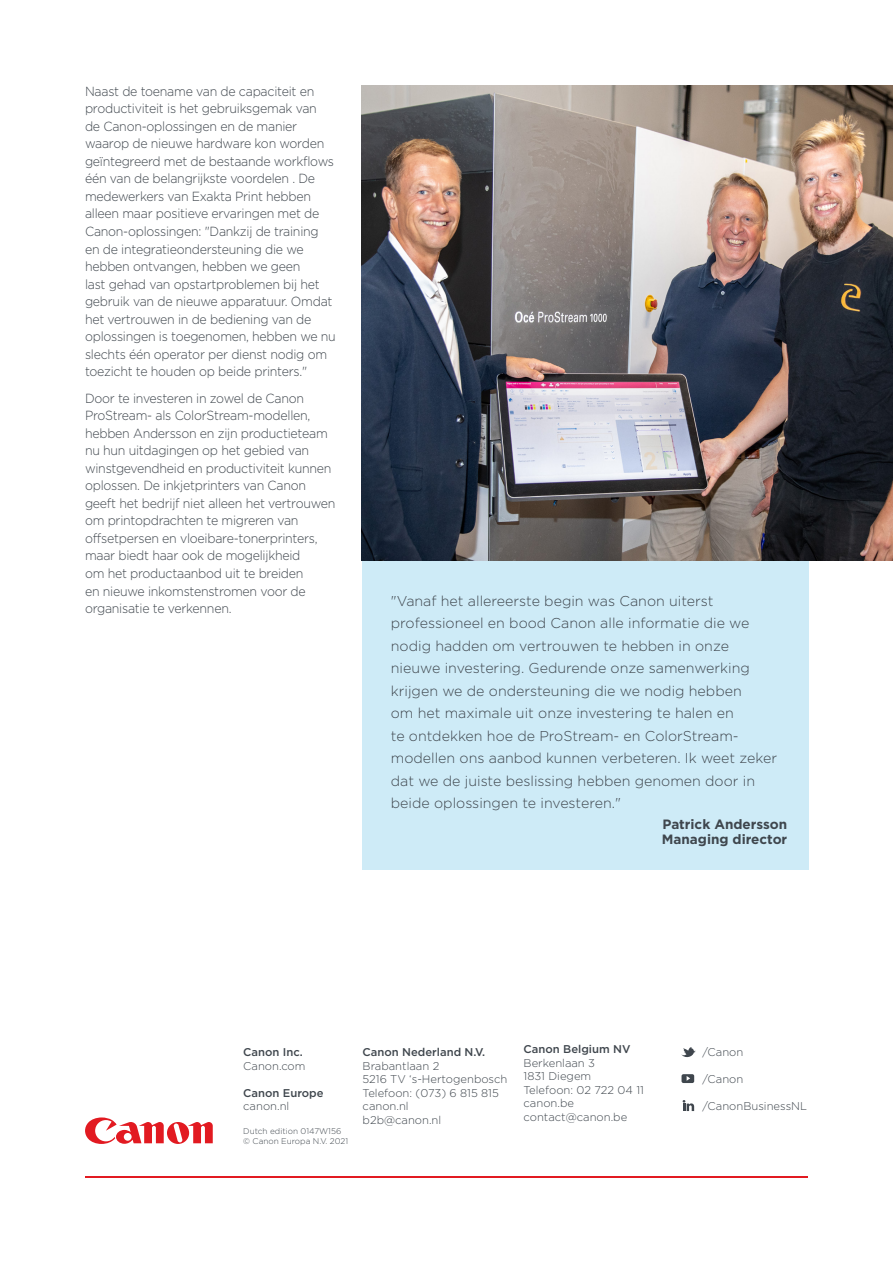
<style>
.page{position:relative;width:893px;height:1263px;background:#fff}
.page>*{position:absolute;margin:0;border:0;box-sizing:border-box;transform-origin:0 0}
.t1{font:300 14.25px/22.5px "Gotham";color:#3f464d}
.t2{font:700 13.5px/15px "Gotham";color:#3f464d}
.t3{font:300 13.2px/17.5px "Gotham";letter-spacing:-.02em;color:#3f464d;scale:.94 1}
.t4{font:300 11.25px "Gotham";color:#3f464d}
.t5{font:500 11.25px/13.5px "Gotham";color:#3f464d}
.t6{font:300 8.25px/9.9px "Gotham";color:#3f464d}
.s1{font-weight:300}
</style>
<div class="page">
<svg style="left:85px;top:1117px;width:128px;height:27px"></svg>
<hr style="left:85px;top:1176px;width:723px;height:2px;background:#e21a21">
<div style="left:362px;top:560px;width:447px;height:310px;background:#ceebf7"></div>
<svg style="left:681px;top:1047px;width:15px;height:11px"></svg>
<svg style="left:683px;top:1100px;width:11px;height:11px"></svg>
<svg style="left:681px;top:1074px;width:13px;height:9px"></svg>
<img style="left:361px;top:85px;width:532px;height:475px">
<p class="t3" style="left:85px;top:82px;width:268px">Naast de toename van de capaciteit en productiviteit is het gebruiksgemak van<br>de Canon-oplossingen en de manier waarop de nieuwe hardware kon worden geïntegreerd met de bestaande workflows één van de belangrijkste voordelen . De medewerkers van Exakta Print hebben alleen maar positieve ervaringen met de Canon-oplossingen: "Dankzij de training en de integratieondersteuning die we hebben ontvangen, hebben we geen<br>last gehad van opstartproblemen bij het gebruik van de nieuwe apparatuur. Omdat het vertrouwen in de bediening van de oplossingen is toegenomen, hebben we nu slechts één operator per dienst nodig om toezicht te houden op beide printers."</p>
<p class="t3" style="left:85px;top:389px;width:268px">Door te investeren in zowel de Canon ProStream- als ColorStream-modellen, hebben Andersson en zijn productieteam nu hun uitdagingen op het gebied van winstgevendheid en productiviteit kunnen oplossen. De inkjetprinters van Canon geeft het bedrijf niet alleen het vertrouwen om printopdrachten te migreren van offsetpersen en vloeibare-tonerprinters, maar biedt haar ook de mogelijkheid<br>om het productaanbod uit te breiden<br>en nieuwe inkomstenstromen voor de organisatie te verkennen.</p>
<p class="t1" style="left:391px;top:589px;width:388px">"Vanaf het allereerste begin was Canon uiterst professioneel en bood Canon alle informatie die we nodig hadden om vertrouwen te hebben in onze nieuwe investering. Gedurende onze samenwerking krijgen we de ondersteuning die we nodig hebben<br>om het maximale uit onze investering te halen en<br>te ontdekken hoe de ProStream- en ColorStream&shy;modellen ons aanbod kunnen verbeteren. Ik weet zeker dat we de juiste beslissing hebben genomen door in beide oplossingen te investeren."</p>
<p class="t2" style="left:662px;top:817px;width:127px">Patrick Andersson<br>Managing director</p>
<p class="t5" style="left:243px;top:1045px;width:64px">Canon Inc.<br><span class="s1">Canon.com</span></p>
<p class="t5" style="left:243px;top:1086px;width:82px">Canon Europe <span class="s1">canon.nl</span></p>
<p class="t6" style="left:243px;top:1126px;width:106px">Dutch edition 0147W156 © Canon Europa N.V. 2021</p>
<p class="t5" style="left:363px;top:1045px;width:124px">Canon Nederland N.V.</p>
<p class="t4" style="left:363px;top:1058px;width:78px">Brabantlaan 2</p>
<p class="t4" style="left:363px;top:1072px;width:146px">5216 TV ‘s-Hertogenbosch</p>
<p class="t4" style="left:363px;top:1085px;width:138px">Telefoon: (073) 6 815 815</p>
<p class="t4" style="left:363px;top:1099px;width:48px">canon.nl</p>
<p class="t4" style="left:363px;top:1112px;width:80px">b2b@canon.nl</p>
<p class="t5" style="left:524px;top:1042px;width:108px">Canon Belgium NV</p>
<p class="t4" style="left:524px;top:1055px;width:73px">Berkenlaan 3</p>
<p class="t4" style="left:524px;top:1069px;width:69px">1831 Diegem</p>
<p class="t4" style="left:524px;top:1082px;width:122px">Telefoon: 02 722 04 11</p>
<p class="t4" style="left:524px;top:1096px;width:52px">canon.be</p>
<p class="t4" style="left:524px;top:1109px;width:105px">contact@canon.be</p>
<p class="t4" style="left:702px;top:1045px;width:42px">/Canon</p>
<p class="t4" style="left:702px;top:1072px;width:42px">/Canon</p>
<p class="t4" style="left:702px;top:1099px;width:106px">/CanonBusinessNL</p>
</div>
